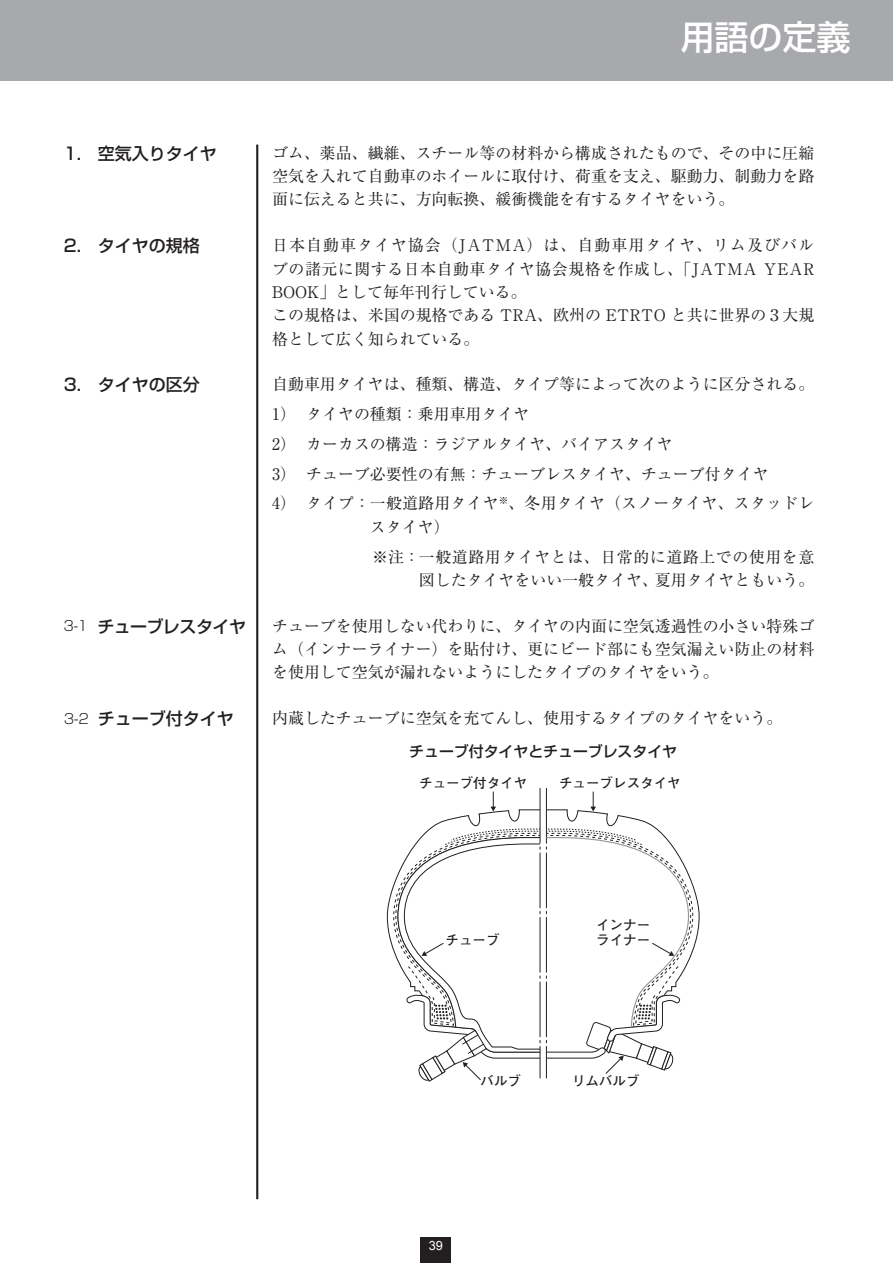
<style>
.page{position:relative;width:893px;height:1263px;background:#fff}
.page>*{position:absolute;margin:0;border:0;box-sizing:border-box;transform-origin:0 0}
.タイトル0{font:500 34.05px "Shin Go Pro";color:#fff}
.t1{font:500 16.95px "Shin Go Pro";color:#231f20}
.t2{font:500 16.95px "Shin Go Pro";letter-spacing:-.035em;color:#231f20}
._03用語_本文1{font:15.9px/23.4px "Ryumin Pro";color:#231f20;text-align:justify}
._03用語_本文2{font:15.9px/23.4px "Ryumin Pro";color:#231f20}
._03用語_本文1_続き{font:15.9px/23.4px "Ryumin Pro";color:#231f20}
._03用語_図表タイトル{font:500 14.85px "Shin Go Pro";color:#231f20}
.t3{font:13.5px/14.9px "Futo Go B101 Pro Bold 90 pv RKSJ H";color:#231f20}
.フッタ{font:12.75px "Arial";color:#fff}
.s1{font-weight:300;font-size:13.8px}
</style>
<div class="page">
<div style="left:0;top:0;width:893px;height:81px;background:#a8a9ad"></div>
<div style="left:421px;top:1237px;width:30px;height:26px;background:#231f20"></div>
<hr style="left:256px;top:145px;width:2px;height:1054px;background:#231f20">
<svg style="left:397px;top:788px;width:293px;height:294px"></svg>
<p class="タイトル0" style="left:680px;top:9px;width:172px">用語の定義</p>
<p class="t1" style="left:64px;top:139px;width:155px">1. 空気入りタイヤ</p>
<p class="_03用語_本文1" style="left:272px;top:140px;width:544px">ゴム、薬品、繊維、スチール等の材料から構成されたもので、その中に圧縮空気を入れて自動車のホイールに取付け、荷重を支え、駆動力、制動力を路面に伝えると共に、方向転換、緩衝機能を有するタイヤをいう。</p>
<p class="t1" style="left:64px;top:232px;width:138px">2. タイヤの規格</p>
<p class="_03用語_本文1" style="left:272px;top:232px;width:544px">日本自動車タイヤ協会（JATMA）は、自動車用タイヤ、リム及びバルブの諸元に関する日本自動車タイヤ協会規格を作成し、「JATMA YEAR BOOK」として毎年刊行している。</p>
<p class="_03用語_本文1_続き" style="left:272px;top:303px;width:544px">この規格は、米国の規格である TRA、欧州の ETRTO と共に世界の３大規格として広く知られている。</p>
<p class="t1" style="left:64px;top:371px;width:138px">3. タイヤの区分</p>
<p class="_03用語_本文1" style="left:272px;top:372px;width:544px">自動車用タイヤは、種類、構造、タイプ等によって次のように区分される。</p>
<p class="_03用語_本文2" style="left:272px;top:401px;width:259px">1） タイヤの種類：乗用車用タイヤ</p>
<p class="_03用語_本文2" style="left:272px;top:431px;width:402px">2） カーカスの構造：ラジアルタイヤ、バイアスタイヤ</p>
<p class="_03用語_本文2" style="left:272px;top:461px;width:498px">3） チューブ必要性の有無：チューブレスタイヤ、チューブ付タイヤ</p>
<p class="_03用語_本文2" style="left:370px;top:491px;width:446px;text-indent:-98px">4） タイプ：一般道路用タイヤ<sup>※</sup>、冬用タイヤ（スノータイヤ、スタッドレスタイヤ）</p>
<p class="_03用語_本文2" style="left:372px;top:544px;width:444px;text-align:right">※注： 一般道路用タイヤとは、日常的に道路上での使用を意図したタイヤをいい一般タイヤ、夏用タイヤともいう。</p>
<p class="t2" style="left:64px;top:612px;width:184px"><span class="s1">3-1</span> チューブレスタイヤ</p>
<p class="_03用語_本文1" style="left:272px;top:613px;width:544px">チューブを使用しない代わりに、タイヤの内面に空気透過性の小さい特殊ゴム（インナーライナー）を貼付け、更にビード部にも空気漏えい防止の材料を使用して空気が漏れないようにしたタイプのタイヤをいう。</p>
<p class="t1" style="left:64px;top:705px;width:172px"><span class="s1">3-2</span> チューブ付タイヤ</p>
<p class="_03用語_本文1" style="left:272px;top:705px;width:512px">内蔵したチューブに空気を充てんし、使用するタイプのタイヤをいう。</p>
<p class="_03用語_図表タイトル" style="left:409px;top:739px;width:269px">チューブ付タイヤとチューブレスタイヤ</p>
<p class="t3" style="left:419px;top:774px;width:109px">チューブ付タイヤ</p>
<p class="t3" style="left:559px;top:774px;width:123px">チューブレスタイヤ</p>
<p class="t3" style="left:445px;top:931px;width:55px">チューブ</p>
<p class="t3" style="left:596px;top:916px;width:55px">インナーライナー</p>
<p class="t3" style="left:481px;top:1072px;width:42px">バルブ</p>
<p class="t3" style="left:572px;top:1072px;width:69px">リムバルブ</p>
<p class="フッタ" style="left:429px;top:1237px;width:16px">39</p>
</div>
